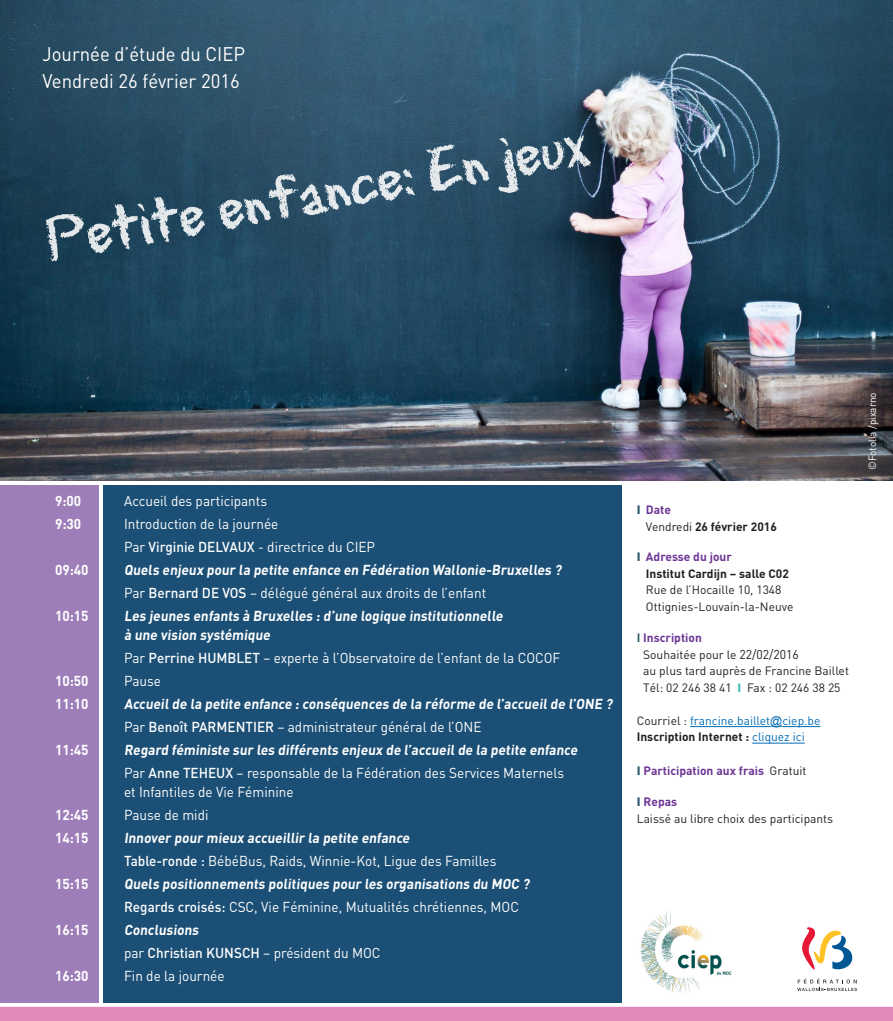
<style>
.page{position:relative;width:893px;height:1021px;background:#fff}
.page>*{position:absolute;margin:0;border:0;box-sizing:border-box;transform-origin:0 0}
.t1{font:64.5px "Eraser Dust";color:#fff;scale:.95 1}
.t2{font:19.5px "DIN";color:#fff;scale:.95 1}
.t3{font:14.25px/18.8px "DIN";color:#fff;scale:.95 1}
.t4{font:700 14.25px/18.8px "DIN";color:#fff;scale:.95 1}
.t5{font:12px/16.5px "DIN";color:#231f20}
.t6{font:700 12px/16.5px "DIN";color:#231f20}
.t7{font:700 12px "DIN";color:#6d3696}
.t8{font:12px "DIN";color:#006bb6}
.t9{font:10.5px "DIN";color:#fff;scale:.95 1}
.s1{font-weight:500}
.s2{font-weight:900;color:#305c6e}
.s3{color:#6d3696}
.s4{font-weight:400}
.s5{font-weight:700;color:#6d3696}
.s6{font-weight:700}
.s7{font-weight:700;color:#305c6e}
.s8{font-size:12.75px}
.s9{font-weight:900;color:#4ac1bc}
.s10{color:#231f20}
.s11{font-family:"Arial"}
.s12{font-weight:400;color:#006bb6}
.s13{font-weight:400;color:#231f20}
</style>
<div class="page">
<div style="left:103px;top:485px;width:519px;height:517px;background:#1b4f75"></div>
<div style="left:0;top:485px;width:99px;height:517px;background:#9e7eb9"></div>
<svg style="left:797px;top:978px;width:60px;height:13px"></svg>
<svg style="left:802px;top:927px;width:51px;height:43px"></svg>
<div style="left:0;top:1006px;width:893px;height:14px;background:#e18aba"></div>
<img style="left:0;top:0;width:893px;height:480px">
<hr style="left:690px;top:726px;width:80px;height:1px;background:#006bb6">
<svg style="left:770px;top:725px;width:12px;height:1px"></svg>
<hr style="left:782px;top:726px;width:38px;height:1px;background:#006bb6">
<hr style="left:752px;top:742px;width:53px;height:1px;background:#006bb6">
<img style="left:640px;top:911px;width:92px;height:82px">
<p class="t2" style="left:43px;top:41px;width:215px">Journée d’étude du CIEP</p>
<p class="t2" style="left:43px;top:68px;width:209px">Vendredi 26 février 2016</p>
<h1 class="t1" style="left:38px;top:195px;width:581px;rotate:-10deg">Petite enfance: En jeux</h1>
<p class="t4" style="left:55px;top:491px;width:29px">9:00</p>
<p class="t3" style="left:124px;top:491px;width:152px">Accueil des participants</p>
<p class="t4" style="left:55px;top:514px;width:29px">9:30</p>
<p class="t3" style="left:124px;top:514px;width:164px">Introduction de la journée</p>
<p class="t3" style="left:124px;top:537px;width:266px">Par <span class="s1">Virginie DELVAUX</span> - directrice du CIEP</p>
<p class="t4" style="left:55px;top:560px;width:37px">09:40</p>
<p class="t4" style="left:124px;top:560px;width:464px">Quels enjeux pour la petite enfance en Fédération Wallonie-Bruxelles ?</p>
<p class="t3" style="left:124px;top:583px;width:383px">Par <span class="s1">Bernard DE VOS</span> – délégué général aux droits de l’enfant</p>
<p class="t4" style="left:55px;top:606px;width:37px">10:15</p>
<p class="t4" style="left:124px;top:606px;width:402px">Les jeunes enfants à Bruxelles : d’une logique institutionnelle à une vision systémique</p>
<p class="t3" style="left:124px;top:648px;width:461px">Par <span class="s1">Perrine HUMBLET</span> – experte à l’Observatoire de l’enfant de la COCOF</p>
<p class="t4" style="left:55px;top:671px;width:37px">10:50</p>
<p class="t3" style="left:124px;top:671px;width:40px">Pause</p>
<p class="t4" style="left:55px;top:694px;width:37px">11:10</p>
<p class="t4" style="left:124px;top:694px;width:518px">Accueil de la petite enfance : conséquences de la réforme de l’accueil de l’ONE ?</p>
<p class="t3" style="left:124px;top:717px;width:378px">Par <span class="s1">Benoît PARMENTIER</span> – administrateur général de l’ONE</p>
<p class="t4" style="left:55px;top:740px;width:37px">11:45</p>
<p class="t4" style="left:124px;top:740px;width:481px">Regard féministe sur les différents enjeux de l’accueil de la petite enfance</p>
<p class="t3" style="left:124px;top:763px;width:465px">Par <span class="s1">Anne TEHEUX</span> – responsable de la Fédération des Services Maternels et Infantiles de Vie Féminine</p>
<p class="t4" style="left:55px;top:805px;width:37px">12:45</p>
<p class="t3" style="left:124px;top:805px;width:90px">Pause de midi</p>
<p class="t4" style="left:55px;top:828px;width:37px">14:15</p>
<p class="t4" style="left:124px;top:828px;width:304px">Innover pour mieux accueillir la petite enfance</p>
<p class="t3" style="left:124px;top:851px;width:394px"><span class="s1">Table-ronde :</span> BébéBus, Raids, Winnie-Kot, Ligue des Familles</p>
<p class="t4" style="left:55px;top:874px;width:37px">15:15</p>
<p class="t4" style="left:124px;top:874px;width:430px">Quels positionnements politiques pour les organisations du MOC ?</p>
<p class="t3" style="left:124px;top:897px;width:417px"><span class="s1">Regards croisés:</span> CSC, Vie Féminine, Mutualités chrétiennes, MOC</p>
<p class="t4" style="left:55px;top:920px;width:37px">16:15</p>
<p class="t4" style="left:124px;top:920px;width:82px">Conclusions</p>
<p class="t3" style="left:124px;top:943px;width:271px">par <span class="s1">Christian KUNSCH</span> – président du MOC</p>
<p class="t4" style="left:55px;top:966px;width:37px">16:30</p>
<p class="t3" style="left:124px;top:966px;width:107px">Fin de la journée</p>
<p class="t6" style="left:646px;top:501px;width:133px;text-indent:-9px"><span class="s2">I</span> <span class="s3">Date<br></span><span class="s4">Vendredi</span> 26 février 2016</p>
<p class="t5" style="left:646px;top:548px;width:149px;text-indent:-9px"><span class="s2">I</span> <span class="s5">Adresse du jour<br></span><span class="s6">Institut Cardijn – salle C02<br></span>Rue de l’Hocaille 10, 1348<br>Ottignies-Louvain-la-Neuve</p>
<p class="t5" style="left:643px;top:629px;width:207px;text-indent:-6px"><span class="s7">I</span> <span class="s5">Inscription<br></span>Souhaitée pour le <span class="s8">22/02/2016<br></span>au plus tard auprès de Francine Baillet<br>Tél: 02 246 38 41 <span class="s9">I</span> Fax : 02 246 38 25</p>
<p class="t8" style="left:637px;top:713px;width:185px"><span class="s10">Courriel :</span> francine.baillet<span class="s11">@</span>ciep.be</p>
<p class="t6" style="left:637px;top:728px;width:169px">Inscription Internet : <span class="s12">cliquez ici</span></p>
<p class="t7" style="left:637px;top:762px;width:171px"><span class="s2">I</span> Participation aux frais <span class="s13">Gratuit</span></p>
<p class="t7" style="left:637px;top:794px;width:42px"><span class="s2">I</span> Repas</p>
<p class="t5" style="left:637px;top:810px;width:198px">Laissé au libre choix des participants</p>
<p class="t9" style="left:866px;top:470px;width:83px;rotate:-90deg">©Fotolia /pixarno</p>
</div>
